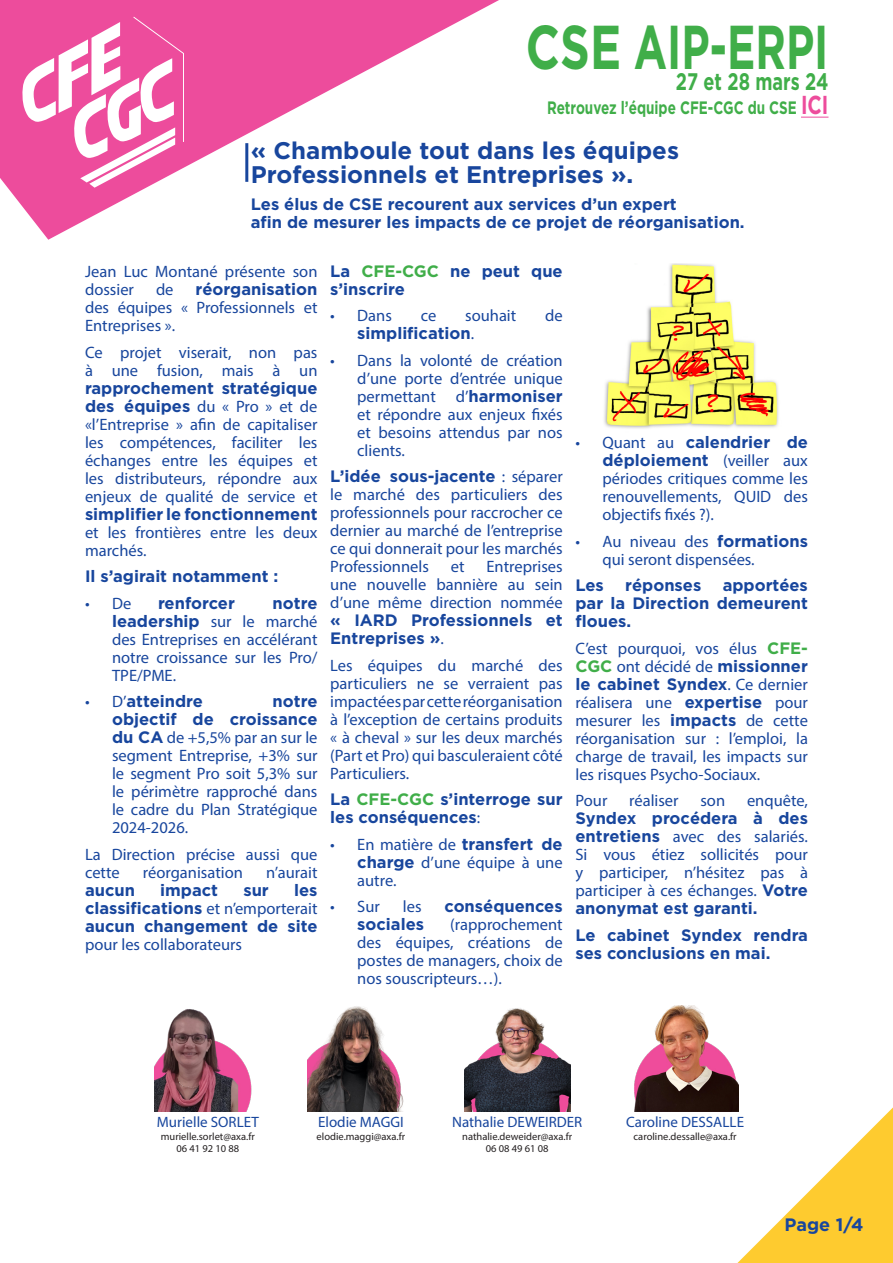
<style>
.page{position:relative;width:893px;height:1263px;background:#fff}
.page>*{position:absolute;margin:0;border:0;box-sizing:border-box;transform-origin:0 0}
.t1{font:700 61.8px "Gotham";color:#40ae49;scale:.75 1}
.t2{font:700 24px "Gotham";color:#18469d}
.t3{font:700 24px "Gotham";color:#40ae49;scale:.75 1}
.t4{font:700 18px "Gotham";color:#40ae49;scale:.75 1}
.t5{font:700 18px "Gotham";color:#18469d}
.t6{font:16.5px/18px "Myriad Pro";color:#18469d;text-align:justify}
.t7{font:700 16.5px/18px "Gotham";color:#18469d}
.t8{font:15px "Myriad Pro";color:#18469d}
.t9{font:10.5px "Myriad Pro";color:#231f20}
.s1{font-size:25.95px;color:#ed4c9c}
.s2{color:#40ae49}
.s3{font-family:"Myriad Pro";font-weight:400}
.s4{font-family:"Gotham";font-weight:700}
.s5{font-family:"Gotham";font-weight:700;color:#40ae49}
</style>
<div class="page">
<svg style="left:801px;top:117px;width:27px;height:1px"></svg>
<svg style="left:737px;top:1107px;width:156px;height:156px"></svg>
<svg style="left:0;top:0;width:499px;height:240px"></svg>
<svg style="left:22px;top:17px;width:162px;height:171px"></svg>
<hr style="left:245px;top:143px;width:3px;height:39px;background:#18469d">
<img style="left:604px;top:264px;width:175px;height:165px">
<img style="left:155px;top:1009px;width:97px;height:102px">
<img style="left:308px;top:1006px;width:96px;height:105px">
<img style="left:464px;top:1008px;width:106px;height:103px">
<img style="left:634px;top:1005px;width:104px;height:106px">
<p class="t1" style="left:526px;top:11px;width:405px">CSE AIP-ERPI</p>
<p class="t3" style="left:676px;top:68px;width:205px">27 et 28 mars 24</p>
<p class="t4" style="left:547px;top:97px;width:377px">Retrouvez l’équipe CFE-CGC du CSE <span class="s1">ICI</span></p>
<p class="t2" style="left:251px;top:136px;width:430px">« Chamboule tout dans les équipes</p>
<p class="t2" style="left:251px;top:160px;width:384px">Professionnels et Entreprises ».</p>
<p class="t7" style="left:251px;top:194px;width:427px">Les élus de CSE recourent aux services d’un expert</p>
<p class="t7" style="left:251px;top:212px;width:495px">afin de mesurer les impacts de ce projet de réorganisation.</p>
<p class="t6" style="left:85px;top:262px;width:234px">Jean Luc Montané présente son dossier</p>
<p class="t7" style="left:330px;top:261px;width:234px">La <span class="s2">CFE-CGC</span> ne peut que s’inscrire</p>
<p class="t6" style="left:330px;top:306px;width:63px">• Dans</p>
<p class="t6" style="left:421px;top:306px;width:17px">ce</p>
<p class="t6" style="left:465px;top:306px;width:53px">souhait</p>
<p class="t6" style="left:545px;top:306px;width:19px">de</p>
<p class="t7" style="left:357px;top:324px;width:118px">simplification<span class="s3">.</span></p>
<p class="t6" style="left:357px;top:351px;width:207px;text-indent:-27px">• Dans la volonté de création d’une porte d’entrée unique permettant d’<span class="s4">harmoniser </span>et répondre aux enjeux fixés et besoins attendus par nos clients.</p>
<p class="t6" style="left:330px;top:467px;width:234px"><span class="s4">L’idée sous-jacente</span> : séparer le marché des particuliers des professionnels pour raccrocher ce dernier au marché de l’entreprise ce qui donnerait pour les marchés Professionnels</p>
<p class="t6" style="left:85px;top:280px;width:234px;text-indent:111px"><span class="s4">réorganisation </span>des équipes « Professionnels et Entreprises ».</p>
<p class="t6" style="left:85px;top:343px;width:234px">Ce projet viserait, non pas à une fusion, mais à un <span class="s4">rapprochement stratégique des équipes</span> du « Pro » et de «l’Entreprise » afin de capitaliser les compétences, faciliter les échanges entre les équipes et les distributeurs, répondre aux enjeux de qualité de service et <span class="s4">simplifier le fonctionnement </span>et les frontières entre les deux marchés.</p>
<p class="t7" style="left:85px;top:567px;width:195px">Il s’agirait notamment :</p>
<p class="t6" style="left:85px;top:594px;width:48px">• De</p>
<p class="t7" style="left:158px;top:593px;width:78px">renforcer</p>
<p class="t6" style="left:156px;top:280px;width:19px">de</p>
<p class="t6" style="left:602px;top:433px;width:207px;text-indent:-27px">• Quant au <span class="s4">calendrier de déploiement</span> (veiller aux périodes critiques comme les renouvellements, QUID des objectifs fixés ?).</p>
<p class="t6" style="left:602px;top:532px;width:207px;text-indent:-27px">• Au niveau des <span class="s4">formations </span>qui seront dispensées.</p>
<p class="t7" style="left:575px;top:576px;width:30px">Les</p>
<p class="t7" style="left:625px;top:576px;width:78px">réponses</p>
<p class="t6" style="left:330px;top:557px;width:234px;text-indent:156px">Entreprises une nouvelle bannière au sein d’une même direction nommée <span class="s4">« IARD Professionnels et Entreprises »</span>.</p>
<p class="t6" style="left:330px;top:656px;width:234px">Les équipes du marché des particuliers ne se verraient pas impactées par cette réorganisation à l’exception de certains produits « à cheval » sur les deux marchés (Part et Pro) qui basculeraient côté Particuliers.</p>
<p class="t7" style="left:330px;top:790px;width:234px">La <span class="s2">CFE-CGC</span> s’interroge sur les conséquences<span class="s3">:</span></p>
<p class="t6" style="left:357px;top:835px;width:207px;text-indent:-27px">• En matière de <span class="s4">transfert de charge</span> d’une équipe à une autre.</p>
<p class="t6" style="left:330px;top:897px;width:51px">• Sur</p>
<p class="t6" style="left:403px;top:897px;width:20px">les</p>
<p class="t7" style="left:444px;top:897px;width:120px">conséquences</p>
<p class="t7" style="left:357px;top:915px;width:68px">sociales</p>
<p class="t6" style="left:451px;top:557px;width:15px">et</p>
<p class="t7" style="left:575px;top:576px;width:234px;text-align:justify;text-indent:147px">apportées par la Direction demeurent floues.</p>
<p class="t6" style="left:575px;top:639px;width:234px">C’est pourquoi, vos élus <span class="s5">CFE-CGC</span> ont décidé de <span class="s4">missionner le cabinet Syndex</span>. Ce dernier réalisera une <span class="s4">expertise</span> pour mesurer les <span class="s4">impacts</span> de cette réorganisation sur : l’emploi, la charge de travail, les impacts sur les risques Psycho-Sociaux.</p>
<p class="t6" style="left:575px;top:791px;width:33px">Pour</p>
<p class="t6" style="left:629px;top:791px;width:51px">réaliser</p>
<p class="t6" style="left:700px;top:791px;width:26px">son</p>
<p class="t6" style="left:112px;top:594px;width:207px;text-indent:161px"><span class="s4">notre leadership</span> sur le marché des Entreprises en accélérant notre croissance sur les Pro/ TPE/PME.</p>
<p class="t7" style="left:85px;top:692px;width:119px"><span class="s3">• D’</span>atteindre</p>
<p class="t6" style="left:112px;top:692px;width:207px;text-indent:161px"><span class="s4">notre objectif de croissance du CA</span> de +5,5% par an sur le segment Entreprise, +3% sur le segment Pro soit 5,3% sur le périmètre rapproché dans le cadre du Plan Stratégique 2024-2026.</p>
<p class="t6" style="left:85px;top:845px;width:234px">La Direction précise aussi que cette</p>
<p class="t6" style="left:575px;top:791px;width:234px;text-indent:172px">enquête, <span class="s4">Syndex procédera à des entretiens</span> avec des salariés.<br>Si vous étiez sollicités pour y participer, n’hésitez pas à participer à ces échanges. <span class="s4">Votre anonymat est garanti.</span></p>
<p class="t7" style="left:575px;top:925px;width:234px">Le cabinet Syndex rendra ses conclusions en mai.</p>
<p class="t6" style="left:143px;top:863px;width:101px">réorganisation</p>
<p class="t6" style="left:266px;top:863px;width:53px">n’aurait</p>
<p class="t7" style="left:85px;top:880px;width:52px">aucun</p>
<p class="t7" style="left:160px;top:880px;width:59px">impact</p>
<p class="t7" style="left:243px;top:880px;width:27px">sur</p>
<p class="t7" style="left:85px;top:880px;width:234px;text-align:justify;text-indent:209px">les classifications <span class="s3">et n’emporterait </span>aucun changement de site <span class="s3">pour les collaborateurs</span></p>
<p class="t6" style="left:357px;top:915px;width:207px;text-indent:93px">(rapprochement des équipes, créations de postes de managers, choix de nos souscripteurs…).</p>
<p class="t8" style="left:157px;top:1113px;width:104px">Murielle SORLET</p>
<p class="t9" style="left:161px;top:1129px;width:96px">murielle.sorlet@axa.fr</p>
<p class="t9" style="left:176px;top:1142px;width:64px">06 41 92 10 88</p>
<p class="t8" style="left:318px;top:1113px;width:87px">Elodie MAGGI</p>
<p class="t9" style="left:317px;top:1129px;width:90px">elodie.maggi@axa.fr</p>
<p class="t8" style="left:452px;top:1113px;width:131px">Nathalie DEWEIRDER</p>
<p class="t9" style="left:462px;top:1129px;width:111px">nathalie.deweider@axa.fr</p>
<p class="t9" style="left:486px;top:1142px;width:64px">06 08 49 61 08</p>
<p class="t8" style="left:626px;top:1113px;width:119px">Caroline DESSALLE</p>
<p class="t9" style="left:634px;top:1129px;width:105px">caroline.dessalle@axa.fr</p>
<p class="t5" style="left:785px;top:1215px;width:80px">Page 1/4</p>
</div>
